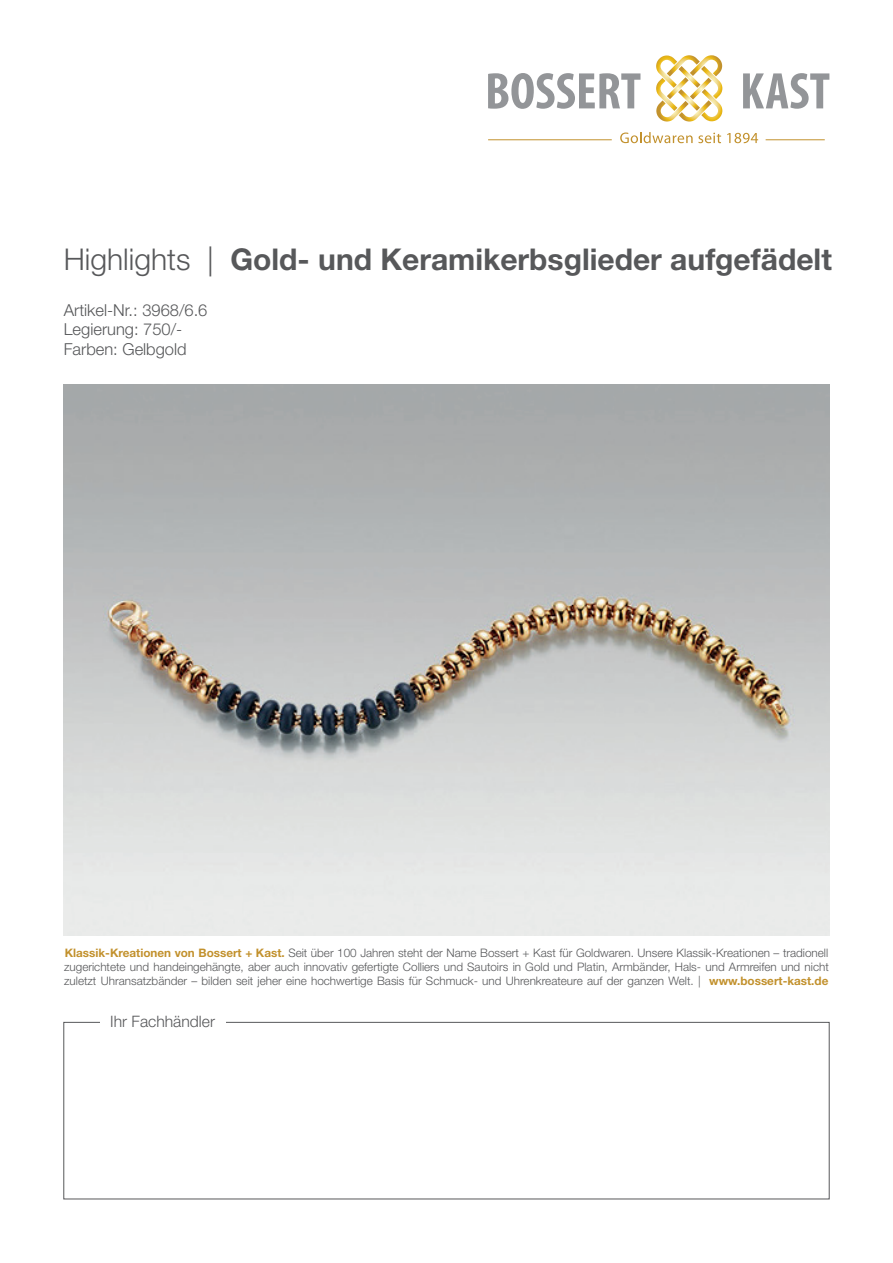
<style>
.page{position:relative;width:893px;height:1263px;background:#fff}
.page>*{position:absolute;margin:0;border:0;box-sizing:border-box;transform-origin:0 0}
.t1{font:700 30px "Helvetica Neue LT Pro";color:#57585a}
.t2{font:300 16.5px/19.8px "Helvetica Neue LT Pro";color:#57585a}
.t3{font:300 15.75px "Helvetica Neue LT Pro";color:#57585a}
.t4{font:300 11.7px/14.1px "Helvetica Neue LT Pro";color:#57585a;text-align:justify}
.s1{font-weight:300}
.s2{font-weight:700;color:#c2912d}
</style>
<div class="page">
<svg style="left:620px;top:132px;width:101px;height:11px"></svg>
<svg style="left:727px;top:133px;width:31px;height:10px"></svg>
<hr style="left:488px;top:139px;width:124px;height:1px;background:#c2912d">
<hr style="left:766px;top:139px;width:59px;height:1px;background:#c2912d">
<svg style="left:488px;top:73px;width:152px;height:36px"></svg>
<svg style="left:743px;top:73px;width:86px;height:36px"></svg>
<svg style="left:656px;top:55px;width:66px;height:67px"></svg>
<img style="left:64px;top:384px;width:765px;height:551px">
<div style="left:64px;top:1022px;width:765px;height:177px;border:1px solid #57585a"></div>
<div style="left:100px;top:1016px;width:125px;height:41px;background:#fff"></div>
<h1 class="t1" style="left:64px;top:241px;width:770px"><span class="s1">Highlights |</span> Gold- und Keramikerbsglieder aufgefädelt</h1>
<h2 class="t2" style="left:64px;top:300px;width:145px">Artikel-Nr.: 3968/6.6<br>Legierung: 750/-<br>Farben: Gelbgold</h2>
<p class="t4" style="left:64px;top:945px;width:766px"><span class="s2">Klassik-Kreationen von Bossert + Kast.</span> Seit über 100 Jahren steht der Name Bossert + Kast für Goldwaren. Unsere Klassik-Kreationen – tradionell zugerichtete und handeingehängte, aber auch innovativ gefertigte Colliers und Sautoirs in Gold und Platin, Armbänder, Hals- und Armreifen und nicht zuletzt Uhransatzbänder – bilden seit jeher eine hochwertige Basis für Schmuck- und Uhrenkreateure auf der ganzen Welt. | <span class="s2">www.bossert-kast.de</span></p>
<h3 class="t3" style="left:110px;top:1012px;width:106px">Ihr Fachhändler</h3>
</div>
